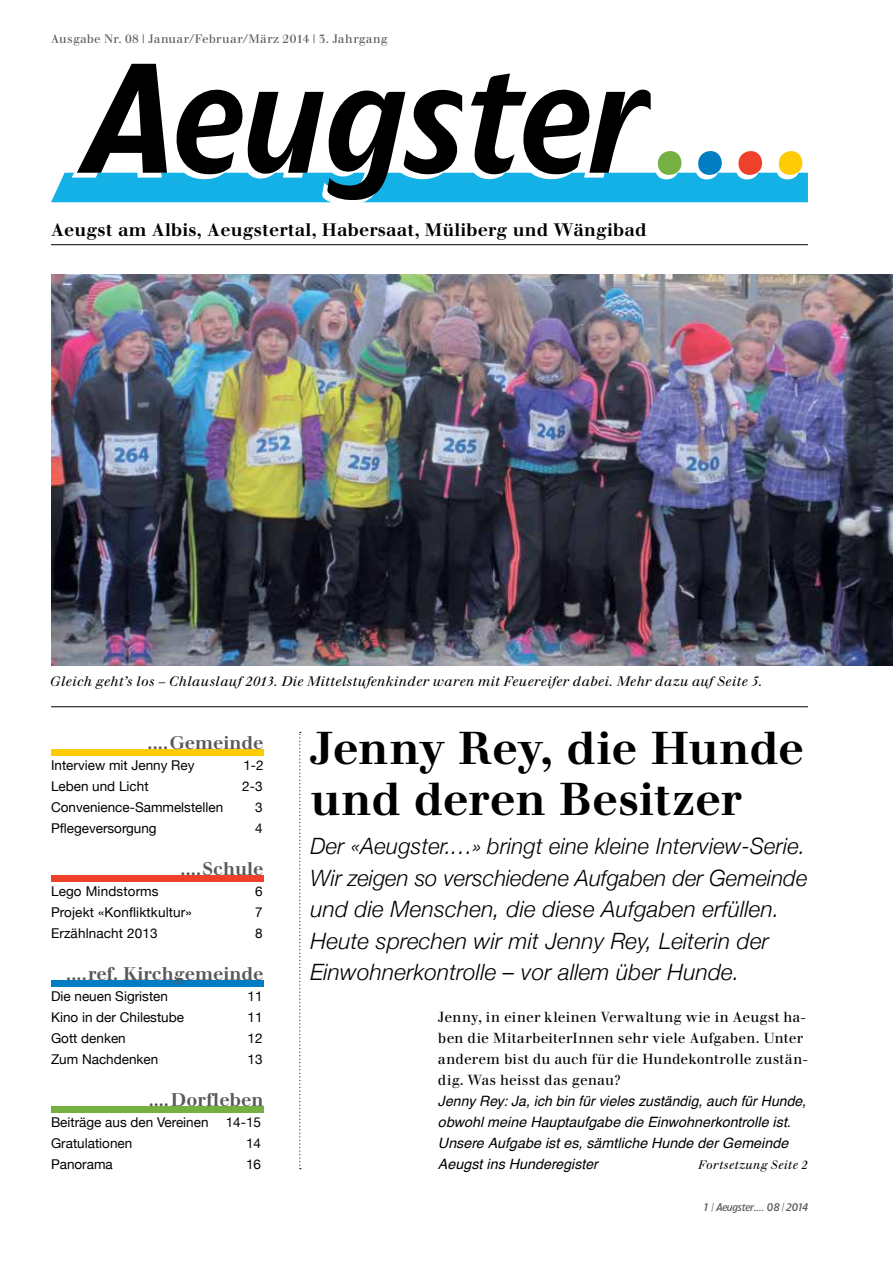
<style>
.page{position:relative;width:893px;height:1263px;background:#fff}
.page>*{position:absolute;margin:0;border:0;box-sizing:border-box;transform-origin:0 0}
.t1{font:700 45px/51px "Walbaum";letter-spacing:-.005em;color:#000}
.t2{font:italic 300 22.5px/31.5px "Helvetica Neue";letter-spacing:.01em;color:#000}
.t3{font:700 18px "Walbaum";color:#58595b}
.t4{font:700 17.7px "Walbaum";letter-spacing:.01em;color:#000}
.t5{font:italic 14.25px/21px "Helvetica";letter-spacing:.005em;color:#000}
.t6{font:14.25px/21px "Walbaum";letter-spacing:.005em;color:#000}
.t7{font:13.5px "Helvetica Neue";color:#000}
.t8{font:italic 13.5px "Walbaum";letter-spacing:.02em;color:#000}
.t9{font:12px "Walbaum";letter-spacing:.025em;color:#58595b}
.t10{font:italic 12px "Walbaum";letter-spacing:.03em;color:#000}
.t11{font:italic 10.5px "TF Forever Two Medm";color:#58595b}
</style>
<div class="page">
<div style="left:51px;top:980px;width:213px;height:6px;background:#007dc3"></div>
<div style="left:51px;top:875px;width:213px;height:6px;background:#ef412a"></div>
<div style="left:51px;top:1106px;width:213px;height:6px;background:#76b043"></div>
<div style="left:51px;top:749px;width:213px;height:6px;background:#ffcb05"></div>
<hr style="left:51px;top:244px;width:757px;height:1px;background:#000">
<svg style="left:51px;top:64px;width:757px;height:139px"></svg>
<svg style="left:299px;top:732px;width:2px;height:437px"></svg>
<hr style="left:51px;top:706px;width:757px;height:1px;background:#000">
<img style="left:51px;top:274px;width:842px;height:391px">
<p class="t9" style="left:51px;top:32px;width:338px">Ausgabe Nr. 08 | Januar/Februar/März 2014 | 3. Jahrgang</p>
<h3 class="t4" style="left:51px;top:219px;width:597px">Aeugst am Albis, Aeugstertal, Habersaat, Müliberg und Wängibad</h3>
<p class="t8" style="left:50px;top:673px;width:714px">Gleich geht’s los – Chlauslauf 2013. Die Mittelstufenkinder waren mit Feuereifer dabei. Mehr dazu auf Seite 5.</p>
<h3 class="t3" style="left:148px;top:732px;width:118px">....Gemeinde</h3>
<p class="t7" style="left:51px;top:757px;width:145px">Interview mit Jenny Rey</p>
<p class="t7" style="left:243px;top:757px;width:22px">1-2</p>
<p class="t7" style="left:51px;top:778px;width:99px">Leben und Licht</p>
<p class="t7" style="left:242px;top:778px;width:22px">2-3</p>
<p class="t7" style="left:51px;top:799px;width:174px">Convenience-Sammelstellen</p>
<p class="t7" style="left:255px;top:799px;width:9px">3</p>
<p class="t7" style="left:51px;top:820px;width:107px">Pflegeversorgung</p>
<p class="t7" style="left:255px;top:820px;width:9px">4</p>
<h3 class="t3" style="left:180px;top:858px;width:85px">....Schule</h3>
<p class="t7" style="left:51px;top:883px;width:109px">Lego Mindstorms</p>
<p class="t7" style="left:255px;top:883px;width:9px">6</p>
<p class="t7" style="left:51px;top:904px;width:142px">Projekt «Konfliktkultur»</p>
<p class="t7" style="left:255px;top:904px;width:9px">7</p>
<p class="t7" style="left:51px;top:925px;width:108px">Erzählnacht 2013</p>
<p class="t7" style="left:255px;top:925px;width:9px">8</p>
<h3 class="t3" style="left:66px;top:963px;width:199px">....ref. Kirchgemeinde</h3>
<p class="t7" style="left:51px;top:988px;width:119px">Die neuen Sigristen</p>
<p class="t7" style="left:248px;top:988px;width:17px">11</p>
<p class="t7" style="left:51px;top:1009px;width:135px">Kino in der Chilestube</p>
<p class="t7" style="left:248px;top:1009px;width:17px">11</p>
<p class="t7" style="left:51px;top:1030px;width:76px">Gott denken</p>
<p class="t7" style="left:248px;top:1030px;width:17px">12</p>
<p class="t7" style="left:51px;top:1051px;width:109px">Zum Nachdenken</p>
<p class="t7" style="left:248px;top:1051px;width:17px">13</p>
<h3 class="t3" style="left:149px;top:1089px;width:116px">....Dorfleben</h3>
<p class="t7" style="left:51px;top:1114px;width:159px">Beiträge aus den Vereinen</p>
<p class="t7" style="left:226px;top:1114px;width:37px">14-15</p>
<p class="t7" style="left:51px;top:1135px;width:83px">Gratulationen</p>
<p class="t7" style="left:246px;top:1135px;width:17px">14</p>
<p class="t7" style="left:51px;top:1156px;width:63px">Panorama</p>
<p class="t7" style="left:246px;top:1156px;width:17px">16</p>
<h1 class="t1" style="left:310px;top:722px;width:495px">Jenny Rey, die Hunde und deren Besitzer</h1>
<p class="t2" style="left:310px;top:830px;width:499px">Der «Aeugster.…» bringt eine kleine Interview-Serie.<br>Wir zeigen so verschiedene Aufgaben der Gemeinde und die Menschen, die diese Aufgaben erfüllen.<br>Heute sprechen wir mit Jenny Rey, Leiterin der Einwohnerkontrolle – vor allem über Hunde.</p>
<p class="t6" style="left:438px;top:1007px;width:372px">Jenny, in einer kleinen Verwaltung wie in Aeugst ha&shy;ben die MitarbeiterInnen sehr viele Aufgaben. Unter anderem bist du auch für die Hundekontrolle zustän&shy;dig. Was heisst das genau?</p>
<p class="t5" style="left:438px;top:1091px;width:370px">Jenny Rey: Ja, ich bin für vieles zuständig, auch für Hunde, obwohl meine Hauptaufgabe die Einwohnerkontrolle ist.<br>Unsere Aufgabe ist es, sämtliche Hunde der Gemeinde Aeugst ins Hunderegister</p>
<p class="t10" style="left:699px;top:1158px;width:111px">Fortsetzung Seite 2</p>
<p class="t11" style="left:703px;top:1201px;width:106px">1 | Aeugster .... 08 | 2014</p>
</div>
